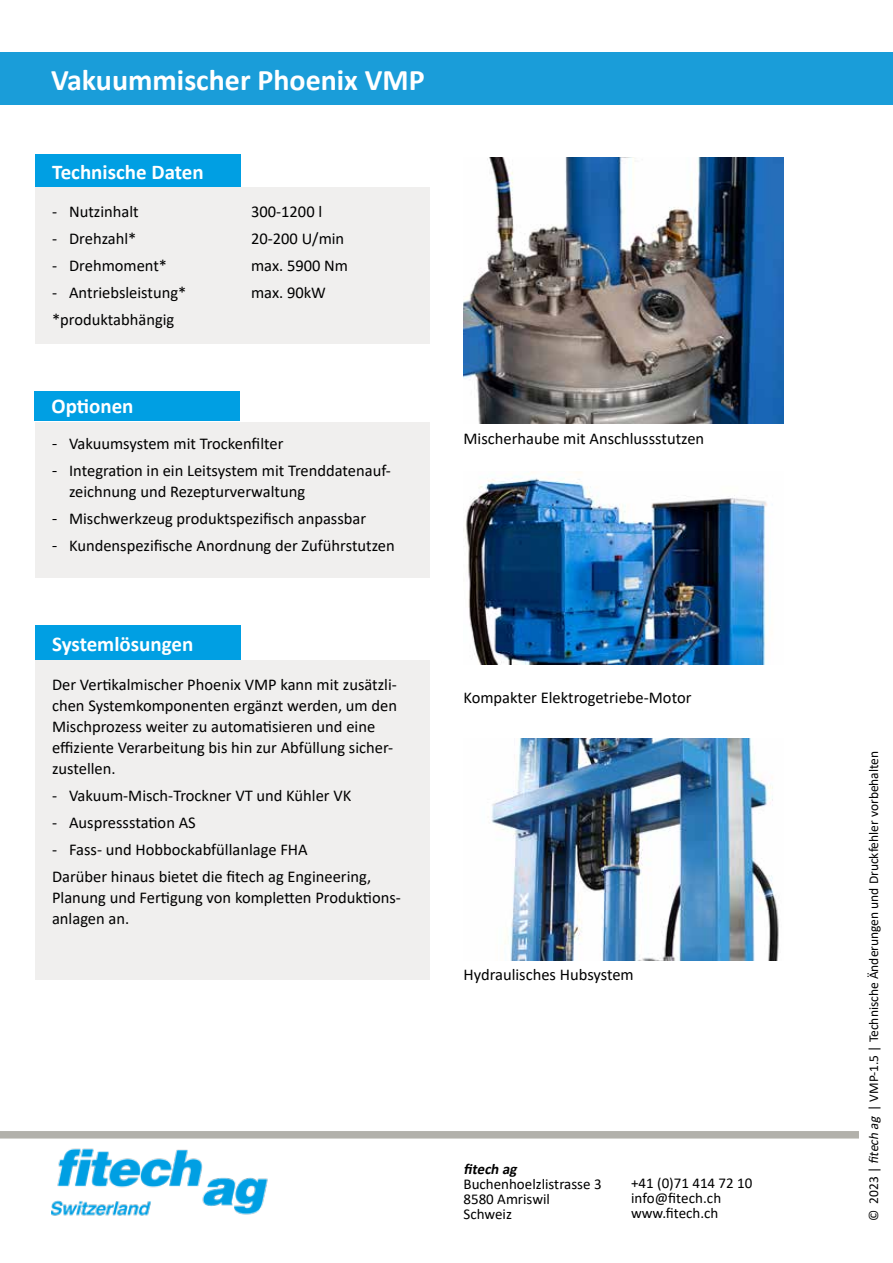
<style>
.page{position:relative;width:893px;height:1263px;background:#fff}
.page>*{position:absolute;margin:0;border:0;box-sizing:border-box;transform-origin:0 0}
.t1{font:700 30px "Calibri";color:#fff}
.t2{font:700 21px "Calibri";color:#fff}
.t3{font:16.5px/21px "Calibri";color:#000}
.t4{font:15px/15px "Calibri";color:#000}
.t5{font:italic 700 15px "Calibri";color:#000}
.t6{font:13.5px "Calibri";color:#000}
.s1{font-family:"Myriad Pro"}
.s2{font-style:italic}
</style>
<div class="page">
<img style="left:51px;top:1148px;width:217px;height:68px">
<div style="left:0;top:1131px;width:859px;height:7px;background:#b2b1ab"></div>
<img style="left:463px;top:157px;width:321px;height:267px">
<div style="left:35px;top:155px;width:205px;height:32px;background:#009fe3"></div>
<div style="left:35px;top:187px;width:395px;height:156px;background:#f0efee"></div>
<div style="left:35px;top:422px;width:395px;height:156px;background:#f0efee"></div>
<div style="left:34px;top:391px;width:206px;height:29px;background:#009fe3"></div>
<div style="left:35px;top:625px;width:206px;height:35px;background:#009fe3"></div>
<div style="left:35px;top:660px;width:395px;height:319px;background:#f0efee"></div>
<div style="left:0;top:53px;width:893px;height:52px;background:#1a9dd9"></div>
<img style="left:463px;top:472px;width:304px;height:193px">
<img style="left:491px;top:739px;width:288px;height:222px">
<h1 class="t1" style="left:51px;top:59px;width:375px">Vakuummischer Phoenix VMP</h1>
<p class="t2" style="left:52px;top:157px;width:153px">Technische Daten</p>
<p class="t3" style="left:52px;top:201px;width:88px">- Nutzinhalt</p>
<p class="t3" style="left:251px;top:201px;width:73px">300-1200 l</p>
<p class="t3" style="left:52px;top:228px;width:86px">- Drehzahl*</p>
<p class="t3" style="left:251px;top:228px;width:95px">20-200 U/min</p>
<p class="t3" style="left:52px;top:255px;width:117px">- Drehmoment*</p>
<p class="t3" style="left:251px;top:255px;width:98px">max. 5900 Nm</p>
<p class="t3" style="left:52px;top:282px;width:136px">- Antriebsleistung*</p>
<p class="t3" style="left:251px;top:282px;width:76px">max. 90kW</p>
<p class="t3" style="left:52px;top:309px;width:124px">*produktabhängig</p>
<p class="t2" style="left:51px;top:392px;width:84px">Optionen</p>
<p class="t3" style="left:52px;top:432px;width:233px"><span class="s1">-</span> Vakuumsystem mit Trockenfilter</p>
<p class="t3" style="left:69px;top:459px;width:323px;text-indent:-17px"><span class="s1">-</span> Integration in ein Leitsystem mit Trenddatenauf&shy;zeichnung und Rezepturverwaltung</p>
<p class="t3" style="left:52px;top:507px;width:316px"><span class="s1">-</span> Mischwerkzeug produktspezifisch anpassbar</p>
<p class="t3" style="left:52px;top:534px;width:344px"><span class="s1">-</span> Kundenspezifische Anordnung der Zuführstutzen</p>
<p class="t2" style="left:52px;top:629px;width:143px">Systemlösungen</p>
<p class="t3" style="left:52px;top:674px;width:346px">Der Vertikalmischer Phoenix VMP kann mit zusätzli&shy;chen Systemkomponenten ergänzt werden, um den Mischprozess weiter zu automatisieren und eine effiziente Verarbeitung bis hin zur Abfüllung sicher&shy;zustellen.</p>
<p class="t3" style="left:52px;top:785px;width:301px">- Vakuum-Misch-Trockner VT und Kühler VK</p>
<p class="t3" style="left:52px;top:812px;width:145px">- Auspressstation AS</p>
<p class="t3" style="left:52px;top:836px;width:321px;line-height:27px">- Fass- und Hobbockabfüllanlage FHA<br>Darüber hinaus bietet die fitech ag Engineering,</p>
<p class="t3" style="left:52px;top:887px;width:350px">Planung und Fertigung von kompletten Produktions&shy;anlagen an.</p>
<p class="t3" style="left:463px;top:428px;width:242px">Mischerhaube mit Anschlussstutzen</p>
<p class="t3" style="left:463px;top:687px;width:229px">Kompakter Elektrogetriebe-Motor</p>
<p class="t3" style="left:463px;top:963px;width:172px">Hydraulisches Hubsystem</p>
<p class="t5" style="left:463px;top:1158px;width:58px">fitech ag</p>
<p class="t4" style="left:463px;top:1176px;width:140px">Buchenhoelzlistrasse 3<br>8580 Amriswil<br>Schweiz</p>
<p class="t4" style="left:631px;top:1175px;width:123px">+41 (0)71 414 72 10 info@fitech.ch www.fitech.ch</p>
<p class="t6" style="left:864px;top:1221px;width:472px;rotate:-90deg">© 2023 | <span class="s2">fitech ag</span> | VMP-1.5 | Technische Änderungen und Druckfehler vorbehalten</p>
</div>
